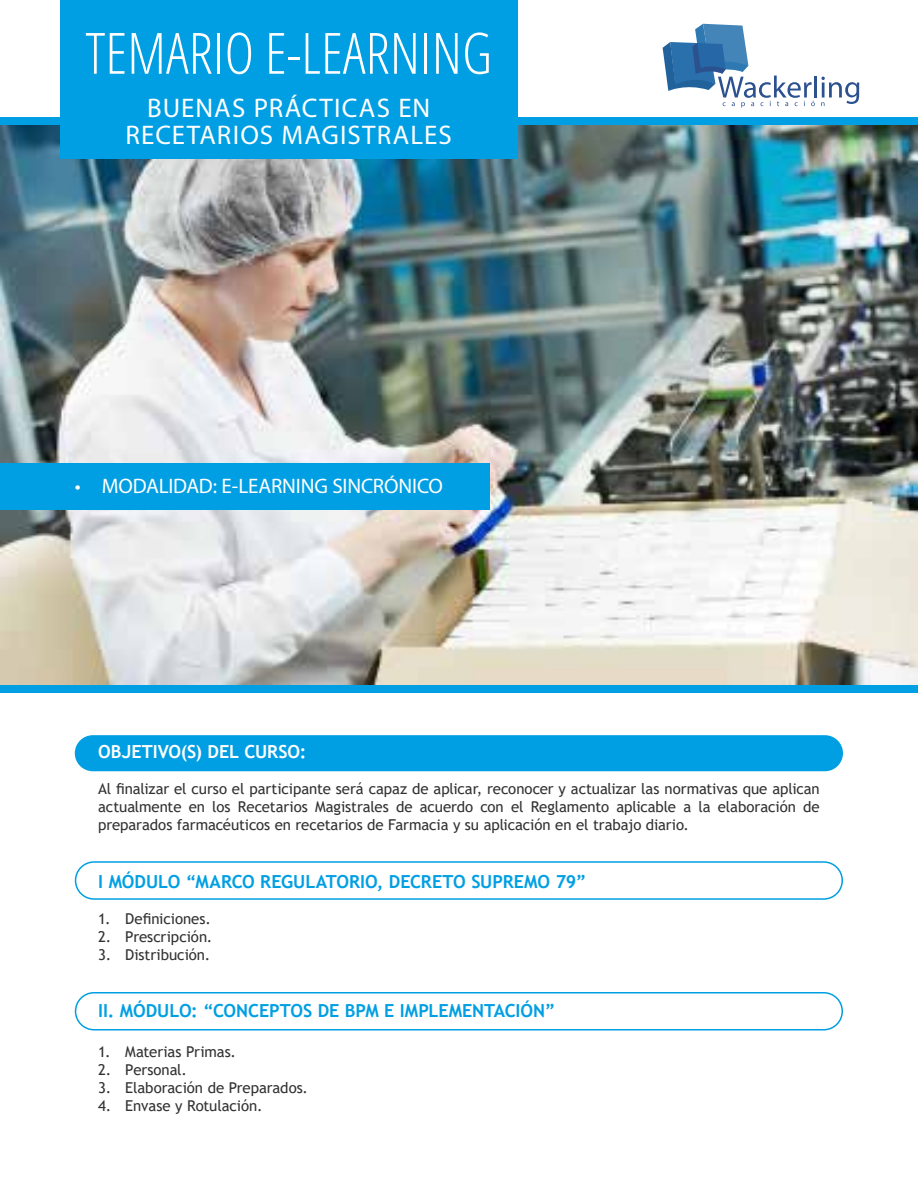
<style>
.page{position:relative;width:918px;height:1188px;background:#fff}
.page>*{position:absolute;margin:0;border:0;box-sizing:border-box;transform-origin:0 0}
.t1{font:300 condensed 57px "Open Sans";color:#fff}
.t2{font:27px/27px "Myriad Pro";letter-spacing:.045em;color:#fff;text-align:center}
.t3{font:21px "Myriad Pro";letter-spacing:-.01em;color:#fff}
.t4{font:700 18px "Trebuchet MS";letter-spacing:-.005em;color:#009fe3}
.t5{font:700 18px "Trebuchet MS";letter-spacing:-.005em;color:#fff}
.t6{font:15px/18px "Trebuchet MS";letter-spacing:-.005em;color:#323232;text-align:justify}
</style>
<div class="page">
<div style="left:75px;top:735px;width:768px;height:36px;background:#009fe3;border-radius:18px"></div>
<div style="left:0;top:117px;width:918px;height:576px;background:#009fe3"></div>
<img style="left:0;top:125px;width:918px;height:560px">
<div style="left:60px;top:0;width:457px;height:159px;background:#009fe3"></div>
<hr style="left:814px;top:76px;width:3px;height:22px;background:#2c518f">
<svg style="left:663px;top:24px;width:152px;height:84px"></svg>
<svg style="left:821px;top:77px;width:38px;height:29px"></svg>
<div style="left:75px;top:861px;width:768px;height:39px;border:2px solid #009fe3;border-radius:19px"></div>
<div style="left:75px;top:992px;width:768px;height:39px;border:2px solid #009fe3;border-radius:19px"></div>
<div style="left:0;top:463px;width:489px;height:47px;background:#009fe3"></div>
<h1 class="t1" style="left:85px;top:14px;width:408px">TEMARIO E-LEARNING</h1>
<h2 class="t2" style="left:126px;top:94px;width:328px">BUENAS PRÁCTICAS EN<br>RECETARIOS MAGISTRALES</h2>
<h3 class="t3" style="left:75px;top:473px;width:370px">• MODALIDAD: E-LEARNING SINCRÓNICO</h3>
<p class="t5" style="left:98px;top:740px;width:210px">OBJETIVO(S) DEL CURSO:</p>
<p class="t6" style="left:98px;top:780px;width:723px">Al finalizar el curso el participante será capaz de aplicar, reconocer y actualizar las normativas que aplican actualmente en los Recetarios Magistrales de acuerdo con el Reglamento aplicable a la elaboración de preparados farmacéuticos en recetarios de Farmacia y su aplicación en el trabajo diario.</p>
<p class="t4" style="left:98px;top:870px;width:490px">I MÓDULO “MARCO REGULATORIO, DECRETO SUPREMO 79”</p>
<p class="t6" style="left:98px;top:909px;width:114px">1. Definiciones.</p>
<p class="t6" style="left:98px;top:927px;width:116px">2. Prescripción.</p>
<p class="t6" style="left:98px;top:945px;width:114px">3. Distribución.</p>
<p class="t4" style="left:98px;top:1000px;width:458px">II. MÓDULO: “CONCEPTOS DE BPM E IMPLEMENTACIÓN”</p>
<p class="t6" style="left:98px;top:1042px;width:139px">1. Materias Primas.</p>
<p class="t6" style="left:98px;top:1060px;width:90px">2. Personal.</p>
<p class="t6" style="left:98px;top:1078px;width:211px">3. Elaboración de Preparados.</p>
<p class="t6" style="left:98px;top:1096px;width:166px">4. Envase y Rotulación.</p>
</div>
